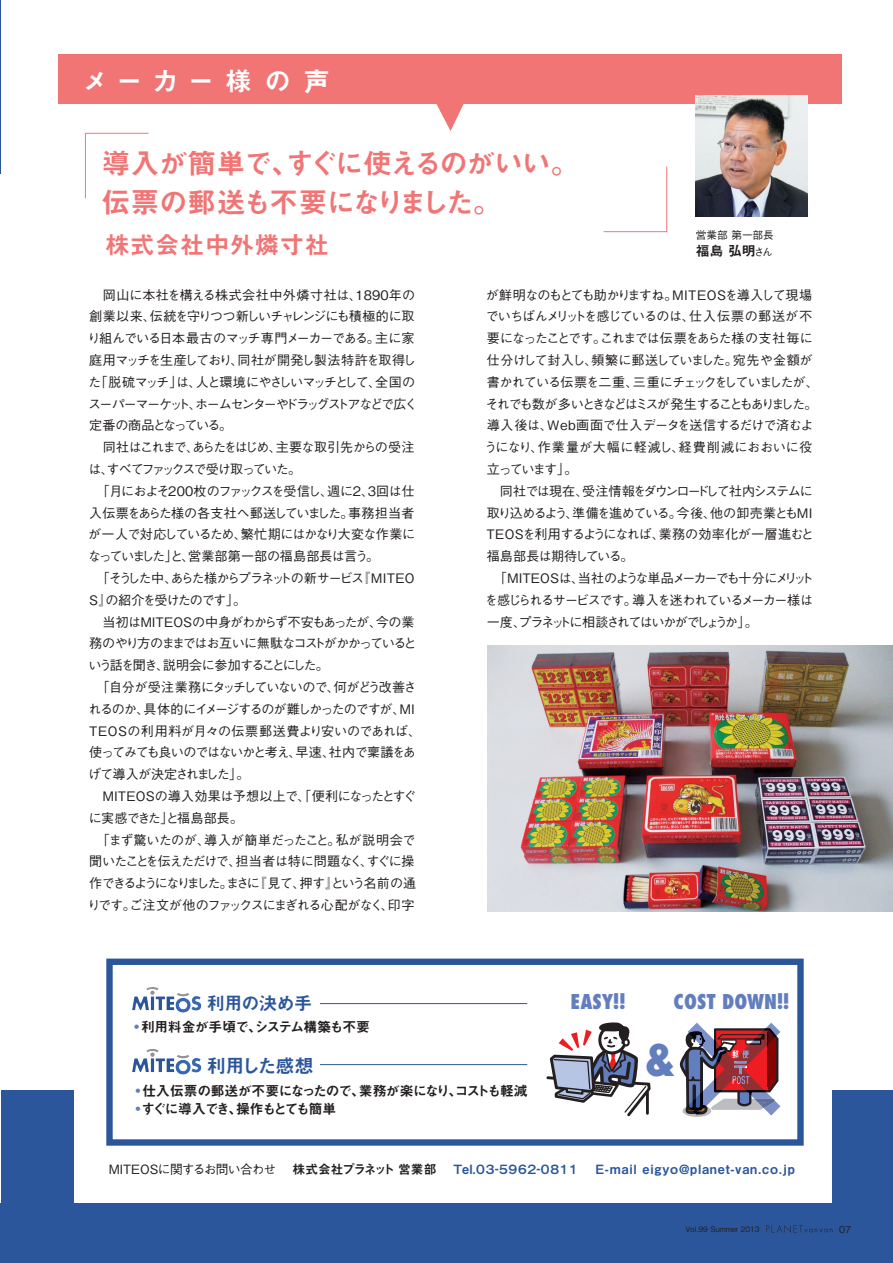
<style>
.page{position:relative;width:893px;height:1263px;background:#fff}
.page>*{position:absolute;margin:0;border:0;box-sizing:border-box;transform-origin:0 0}
.t1{font:800 condensed 42.45px "Futura";color:#627ebf}
.t2{font:28.5px/38.8px "Midashi Go Pro MB31";letter-spacing:-.045em;color:#f27576}
.t3{font:26.55px "Midashi Go Pro MB31";letter-spacing:.385em;color:#fff}
.t4{font:24.45px "Midashi Go Pro MB31";letter-spacing:.02em;color:#f27576}
.t5{font:800 condensed 19.8px "Futura";color:#627ebf}
.t6{font:19.2px "Midashi Go Pro MB31";letter-spacing:-.065em;color:#2b569b}
.t7{font:18px "Midashi Go Pro MB31";letter-spacing:-.03em;color:#2b569b}
.t8{font:13.8px/18px "Midashi Go Pro MB31";letter-spacing:-.05em;color:#231f20}
.t9{font:500 13.05px/21.8px "Gothic BBB Pro";letter-spacing:-.09em;color:#231f20}
.t10{font:12.75px "Midashi Go Pro MB31";color:#2b569b}
.t11{font:500 12.75px "Gothic BBB Pro";letter-spacing:-.045em;color:#231f20}
.t12{font:500 10.65px "Gothic BBB Pro";color:#231f20}
.t13{font:500 9.6px "Gothic BBB Pro";color:#231f20}
.t14{font:500 7.5px "Gothic BBB Pro";color:#231f20}
.s1{font-family:"Gothic BBB Pro";font-weight:500;font-size:10.65px}
.s2{font-size:19.2px;color:#627ebf}
.s3{color:#231f20}
</style>
<div class="page">
<div style="left:106px;top:958px;width:698px;height:188px;border:6px solid #2b569b"></div>
<hr style="left:0;top:0;width:1px;height:174px;background:#2b569b">
<div style="left:0;top:1203px;width:893px;height:60px;background:#2b569b"></div>
<div style="left:1px;top:1090px;width:73px;height:173px;background:#2b569b"></div>
<div style="left:832px;top:1090px;width:61px;height:173px;background:#2b569b"></div>
<svg style="left:85px;top:133px;width:64px;height:66px"></svg>
<svg style="left:603px;top:166px;width:64px;height:66px"></svg>
<img style="left:487px;top:645px;width:406px;height:266px">
<svg style="left:146px;top:987px;width:13px;height:6px"></svg>
<hr style="left:320px;top:1003px;width:207px;height:1px;background:#2b569b">
<svg style="left:146px;top:1049px;width:13px;height:6px"></svg>
<hr style="left:320px;top:1064px;width:207px;height:1px;background:#2b569b">
<div style="left:58px;top:54px;width:783px;height:50px;background:#f27576"></div>
<svg style="left:436px;top:104px;width:28px;height:27px"></svg>
<img style="left:696px;top:96px;width:112px;height:121px">
<svg style="left:545px;top:1022px;width:107px;height:124px"></svg>
<hr style="left:646px;top:1092px;width:3px;height:21px;background:#231f20">
<svg style="left:678px;top:1023px;width:154px;height:210px"></svg>
<h3 class="t3" style="left:82px;top:59px;width:250px">メーカー様の声</h3>
<h2 class="t2" style="left:102px;top:141px;width:478px">導入が簡単で、すぐに使えるのがいい。伝票の郵送も不要になりました。</h2>
<h3 class="t4" style="left:105px;top:226px;width:225px">株式会社中外燐寸社</h3>
<p class="t12" style="left:696px;top:227px;width:90px">営業部 第一部長　</p>
<p class="t8" style="left:696px;top:240px;width:78px">福島 弘明<span class="s1">さん</span></p>
<p class="t9" style="left:87px;top:282px;width:336px">　岡山に本社を構える株式会社中外燐寸社は、1890年の創業以来、伝統を守りつつ新しいチャレンジにも積極的に取り組んでいる日本最古のマッチ専門メーカーである。主に家庭用マッチを生産しており、同社が開発し製法特許を取得した「脱硫マッチ」は、人と環境にやさしいマッチとして、全国のスーパーマーケット、ホームセンターやドラッグストアなどで広く定番の商品となっている。<br>　同社はこれまで、あらたをはじめ、主要な取引先からの受注は、すべてファックスで受け取っていた。<br>　「月におよそ200枚のファックスを受信し、週に2、3回は仕入伝票をあらた様の各支社へ郵送していました。事務担当者が一人で対応しているため、繁忙期にはかなり大変な作業になっていました」と、営業部第一部の福島部長は言う。<br>　「そうした中、あらた様からプラネットの新サービス『ＭＩＴＥＯ<br>Ｓ』の紹介を受けたのです」。<br>　当初はＭＩＴＥＯＳの中身がわからず不安もあったが、今の業務のやり方のままではお互いに無駄なコストがかかっているという話を聞き、説明会に参加することにした。<br>　「自分が受注業務にタッチしていないので、何がどう改善されるのか、具体的にイメージするのが難しかったのですが、ＭＩ<br>ＴＥＯＳの利用料が月々の伝票郵送費より安いのであれば、使ってみても良いのではないかと考え、早速、社内で稟議をあげて導入が決定されました」。<br>　ＭＩＴＥＯＳの導入効果は予想以上で、「便利になったとすぐに実感できた」と福島部長。<br>　「まず驚いたのが、導入が簡単だったこと。私が説明会で聞いたことを伝えただけで、担当者は特に問題なく、すぐに操作できるようになりました。まさに『見て、押す』という名前の通りです。ご注文が他のファックスにまぎれる心配がなく、印字</p>
<h3 class="t7" style="left:207px;top:989px;width:107px">利用の決め手</h3>
<p class="t8" style="left:127px;top:1016px;width:244px"><span class="s2">・</span>利用料金が手頃で、システム構築も不要</p>
<h3 class="t6" style="left:207px;top:1050px;width:108px">利用した感想</h3>
<p class="t9" style="left:484px;top:282px;width:336px">が鮮明なのもとても助かりますね。ＭＩＴＥＯＳを導入して現場でいちばんメリットを感じているのは、仕入伝票の郵送が不要になったことです。これまでは伝票をあらた様の支社毎に仕分けして封入し、頻繁に郵送していました。宛先や金額が書かれている伝票を二重、三重にチェックをしていましたが、それでも数が多いときなどはミスが発生することもありました。導入後は、Ｗｅｂ画面で仕入データを送信するだけで済むようになり、作業量が大幅に軽減し、経費削減におおいに役立っています」。<br>　同社では現在、受注情報をダウンロードして社内システムに取り込めるよう、準備を進めている。今後、他の卸売業ともＭＩ<br>ＴＥＯＳを利用するようになれば、業務の効率化が一層進むと福島部長は期待している。<br>　「ＭＩＴＥＯＳは、当社のような単品メーカーでも十分にメリットを感じられるサービスです。導入を迷われているメーカー様は一度、プラネットに相談されてはいかがでしょうか」。</p>
<h3 class="t5" style="left:570px;top:989px;width:56px">EASY!!</h3>
<h3 class="t5" style="left:674px;top:989px;width:117px">COST DOWN!!</h3>
<h1 class="t1" style="left:644px;top:1033px;width:33px">&amp;</h1>
<p class="t8" style="left:129px;top:1080px;width:400px"><span class="s2">・</span>仕入伝票の郵送が不要になったので、業務が楽になり、コストも軽減<span class="s2">・</span>すぐに導入でき、操作もとても簡単</p>
<p class="t11" style="left:109px;top:1159px;width:169px">MITEOSに関するお問い合わせ</p>
<p class="t10" style="left:293px;top:1159px;width:504px"><span class="s3">株式会社プラネット 営業部</span> Ｔel.０３-５９６２-０８１１ E-mａｉｌ eigyo@planet-van.co.jp</p>
<p class="t14" style="left:685px;top:1223px;width:76px">Vol.99 Summer 2013</p>
<p class="t13" style="left:839px;top:1221px;width:14px">07</p>
</div>
